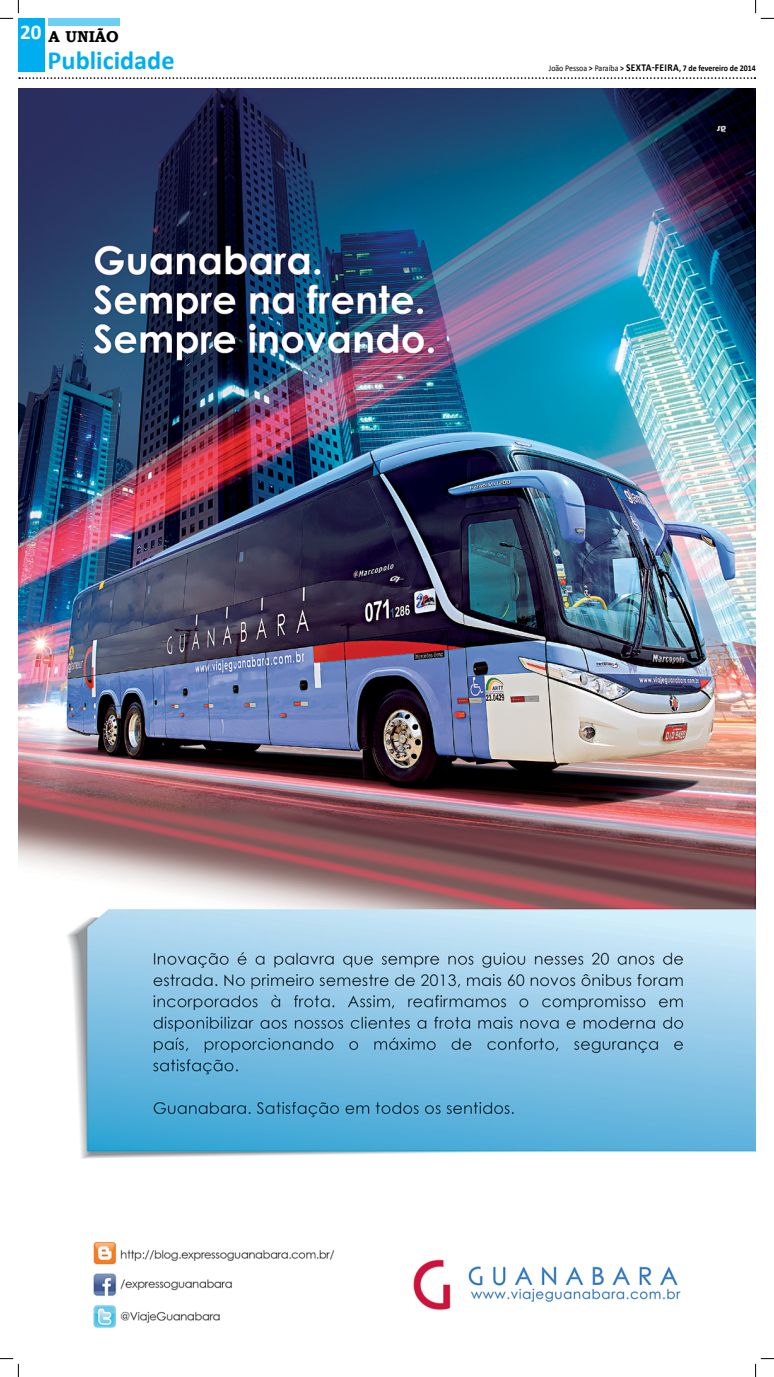
<style>
.page{position:relative;width:774px;height:1377px;background:#fff}
.page>*{position:absolute;margin:0;border:0;box-sizing:border-box;transform-origin:0 0}
.t1{font:700 26.25px "Calibri";color:#00aeef}
.t2{font:700 15.75px "Bookman Old Style";color:#000}
.t3{font:700 8.75px "Calibri";color:#000;scale:.9 1}
.s1{font-weight:400}
.s2{font-size:10.5px}
</style>
<div class="page">
<div style="left:18px;top:19px;width:26px;height:53px;background:#00aeef"></div>
<div style="left:49px;top:18px;width:71px;height:8px;background:#6dcff6"></div>
<svg style="left:19px;top:77px;width:736px;height:2px"></svg>
<img style="left:18px;top:88px;width:737px;height:1240px">
<svg style="left:0;top:0;width:19px;height:19px"></svg>
<svg style="left:0;top:1358px;width:19px;height:18px"></svg>
<svg style="left:755px;top:0;width:18px;height:19px"></svg>
<svg style="left:755px;top:1358px;width:18px;height:18px"></svg>
<h2 class="t2" style="left:20px;top:25px;width:100px"><sup>20</sup> A UNIÃO</h2>
<h1 class="t1" style="left:48px;top:44px;width:128px">Publicidade</h1>
<p class="t3" style="left:548px;top:63px;width:231px"><span class="s1">João Pessoa</span> &gt; <span class="s1">Paraíba</span> &gt; <span class="s2">SEXTA-FEIRA</span>, 7 de fevereiro de 2014</p>
</div>
